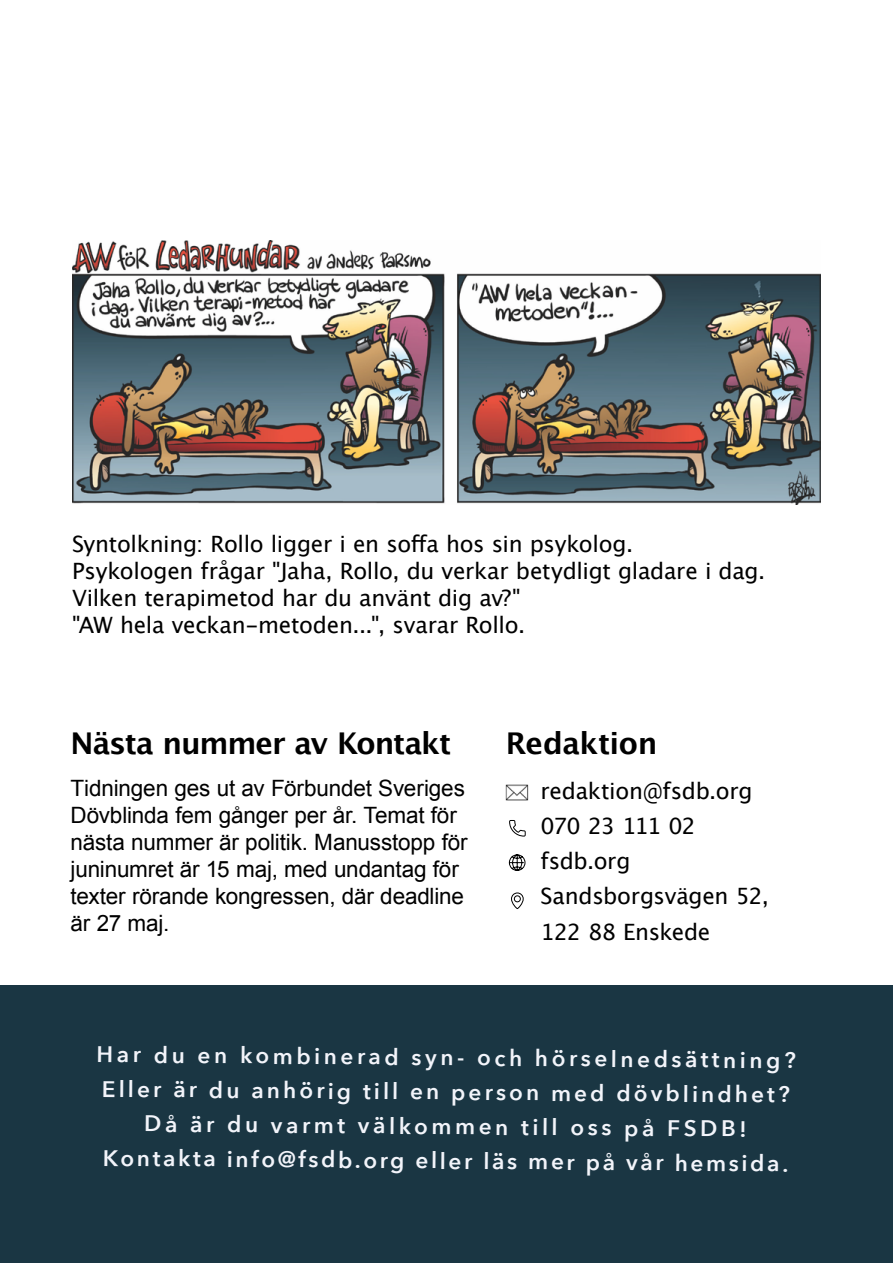
<style>
.page{position:relative;width:893px;height:1263px;background:#fff}
.page>*{position:absolute;margin:0;border:0;box-sizing:border-box;transform-origin:0 0}
.Headline_-_20pt_Bold{font:700 30px "Lucida Grande";letter-spacing:-.03em;color:#000}
.Headline_-_20pt_Bold-2{font:22.5px "Lucida Grande";letter-spacing:-.01em;color:#000}
.Headline_-_20pt_Bold-3{font:22.5px/27px "Arial";letter-spacing:-.01em;color:#000}
.Fram_bak{font:600 22.5px/34.7px "Avenir Next";color:#f2f4fa;text-align:center}
.Body_Text__Arial_-_14pt{font:22.5px "Lucida Grande";letter-spacing:-.01em;color:#000}
.Body_Text__Arial_-_14pt-2{font:22.5px "Lucida Grande";letter-spacing:-.065em;color:#000}
</style>
<div class="page">
<svg style="left:511px;top:892px;width:13px;height:17px"></svg>
<svg style="left:509px;top:854px;width:17px;height:17px"></svg>
<svg style="left:509px;top:820px;width:17px;height:17px"></svg>
<img style="left:72px;top:240px;width:748px;height:264px">
<img style="left:505px;top:784px;width:24px;height:17px">
<div style="left:0;top:986px;width:893px;height:277px;background:#1a3643"></div>
<p class="Headline_-_20pt_Bold-2" style="left:72px;top:531px;width:563px">Syntolkning: Rollo ligger i en soffa hos sin psykolog.</p>
<p class="Headline_-_20pt_Bold-2" style="left:72px;top:558px;width:695px">Psykologen frågar "Jaha, Rollo, du verkar betydligt gladare i dag.</p>
<p class="Headline_-_20pt_Bold-2" style="left:72px;top:585px;width:450px">Vilken terapimetod har du använt dig av?"</p>
<p class="Headline_-_20pt_Bold-2" style="left:72px;top:612px;width:455px">"AW hela veckan-metoden...", svarar Rollo.</p>
<p class="Headline_-_20pt_Bold" style="left:71px;top:719px;width:382px">Nästa nummer av Kontakt</p>
<p class="Headline_-_20pt_Bold-3" style="left:71px;top:775px;width:399px">Tidningen ges ut av Förbundet Sveriges Dövblinda fem gånger per år. Temat för nästa nummer är politik. Manusstopp för juninumret är 15 maj, med undantag för texter rörande kongressen, där deadline är 27 maj.</p>
<p class="Headline_-_20pt_Bold" style="left:506px;top:719px;width:153px">Redaktion</p>
<p class="Body_Text__Arial_-_14pt" style="left:540px;top:778px;width:214px">redaktion@fsdb.org</p>
<p class="Body_Text__Arial_-_14pt-2" style="left:540px;top:813px;width:157px">070 23 111 02</p>
<p class="Body_Text__Arial_-_14pt" style="left:540px;top:848px;width:91px">fsdb.org</p>
<p class="Body_Text__Arial_-_14pt" style="left:540px;top:883px;width:230px">Sandsborgsvägen 52,</p>
<p class="Body_Text__Arial_-_14pt" style="left:540px;top:919px;width:171px">122 88 Enskede</p>
<p class="Fram_bak" style="left:97px;top:1033px;width:701px;rotate:1deg">Har du en kombinerad syn- och hörselnedsättning?<br>Eller är du anhörig till en person med dövblindhet?<br>Då är du varmt välkommen till oss på FSDB!</p>
<p class="Fram_bak" style="left:103px;top:1137px;width:687px;rotate:1deg">Kontakta info@fsdb.org eller läs mer på vår hemsida.</p>
</div>
